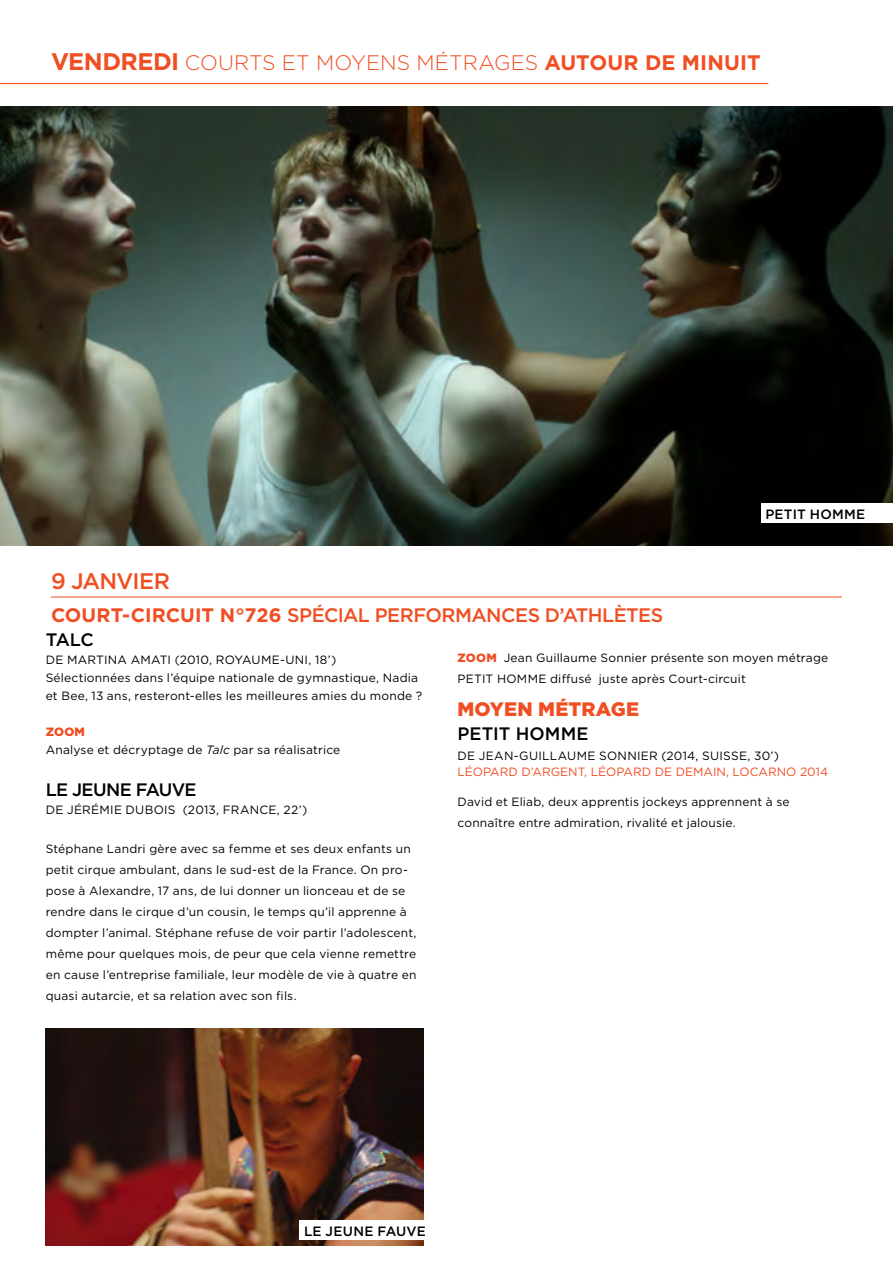
<style>
.page{position:relative;width:893px;height:1263px;background:#fff}
.page>*{position:absolute;margin:0;border:0;box-sizing:border-box;transform-origin:0 0}
.t1{font:700 24px "Gotham";color:#f04e23}
.t2{font:500 22.5px "Gotham";color:#f04e23}
.t3{font:300 21px "Gotham";letter-spacing:.005em;color:#f04e23}
.t4{font:700 21px "Gotham";color:#f04e23}
.t5{font:700 19.5px "Gotham";letter-spacing:.005em;color:#f04e23}
.t6{font:900 19.5px "Gotham";letter-spacing:.01em;color:#f04e23}
.t7{font:500 19.5px "Gotham";color:#f04e23}
.t8{font:500 18px "Gotham";letter-spacing:-.025em;color:#000}
.t9{font:500 13.5px "Gotham";letter-spacing:.025em;color:#000}
.t10{font:12px/21px "Gotham";letter-spacing:.02em;color:#000}
.t11{font:12px "Gotham";color:#f04e23}
.s1{font-weight:700;font-size:24px}
.s2{font-weight:700}
.s3{font-weight:500}
.s4{font-weight:900;color:#f04e23}
.s5{font-style:italic}
</style>
<div class="page">
<hr style="left:51px;top:597px;width:791px;height:1px;background:#f04e23">
<hr style="left:0;top:83px;width:768px;height:1px;background:#f04e23">
<img style="left:0;top:106px;width:893px;height:440px">
<div style="left:761px;top:503px;width:132px;height:20px;background:#fff"></div>
<img style="left:46px;top:1028px;width:378px;height:218px">
<div style="left:300px;top:1220px;width:205px;height:20px;background:#fff"></div>
<h1 class="t1" style="left:51px;top:46px;width:18px">VEN</h1>
<h3 class="t3" style="left:102px;top:50px;width:131px"><span class="s1">DREDI</span> COURTS</h3>
<h3 class="t3" style="left:282px;top:50px;width:325px">ET M OYENS M ÉTRAGES <span class="s2">AUTOUR</span></h3>
<h3 class="t4" style="left:645px;top:49px;width:51px">DE MINUI</h3>
<h3 class="t4" style="left:747px;top:49px;width:15px">T</h3>
<h2 class="t2" style="left:51px;top:566px;width:120px">9 JANVI ER</h2>
<h3 class="t5" style="left:51px;top:602px;width:436px">COURT-CIRCUIT N°726 <span class="s3">SPÉCIAL PERFORMANC</span></h3>
<h3 class="t7" style="left:515px;top:602px;width:62px">ES D’ATH</h3>
<h3 class="t7" style="left:602px;top:602px;width:63px">LÈTES</h3>
<p class="t9" style="left:765px;top:505px;width:27px">PETIT</p>
<p class="t9" style="left:810px;top:505px;width:57px">HOMME</p>
<h3 class="t8" style="left:46px;top:628px;width:48px">TALC</h3>
<p class="t10" style="left:46px;top:650px;width:378px;line-height:18px">de martina amati (2010, royaume-uni, 18’)<br>Sélectionnées dans l’équipe nationale de gymnastique, Nadia et Bee, 13 ans, resteront-elles les meilleures amies du monde ?</p>
<p class="t10" style="left:46px;top:722px;width:296px;line-height:18px"><span class="s4">ZOOM<br></span>Analyse et décryptage de <span class="s5">Talc</span> par sa réalisatrice</p>
<h3 class="t8" style="left:46px;top:778px;width:152px">LE JEUN E FAUVE</h3>
<p class="t10" style="left:46px;top:799px;width:263px">de jérémie dubois (2013, France, 22’)</p>
<p class="t10" style="left:46px;top:838px;width:372px">Stéphane Landri gère avec sa femme et ses deux enfants un petit cirque ambulant, dans le sud-est de la France. On pro&shy;pose à Alexandre, 17 ans, de lui donner un lionceau et de se rendre dans le cirque d’un cousin, le temps qu’il apprenne à dompter l’animal. Stéphane refuse de voir partir l’adolescent, même pour quelques mois, de peur que cela vienne remettre en cause l’entreprise familiale, leur modèle de vie à quatre en quasi autarcie, et sa relation avec son fils.</p>
<p class="t10" style="left:457px;top:647px;width:372px"><span class="s4">ZOOM</span> Jean G uillaume Sonnier présente son moyen métrage<br>PETIT</p>
<p class="t10" style="left:497px;top:668px;width:11px">HOMME</p>
<p class="t10" style="left:550px;top:668px;width:197px">diffusé juste après Court-circuit</p>
<h3 class="t6" style="left:457px;top:696px;width:183px">MOYEN MéTRAGE</h3>
<h3 class="t8" style="left:457px;top:722px;width:35px">PETIT</h3>
<h3 class="t8" style="left:516px;top:722px;width:74px">HOMME</h3>
<p class="t10" style="left:457px;top:745px;width:323px">De jean-guillaume sonnier (2014, suisse, 30’)</p>
<p class="t11" style="left:457px;top:764px;width:372px">Léopard d’argent, Léopard de demaiN, Locarno 2014</p>
<p class="t10" style="left:457px;top:791px;width:334px">David et Eliab, deux apprentis jockeys apprennent à se connaître entre admiration, rivalité et jalousie.</p>
<p class="t9" style="left:304px;top:1222px;width:123px">LE JEUN E FAUVE</p>
</div>
